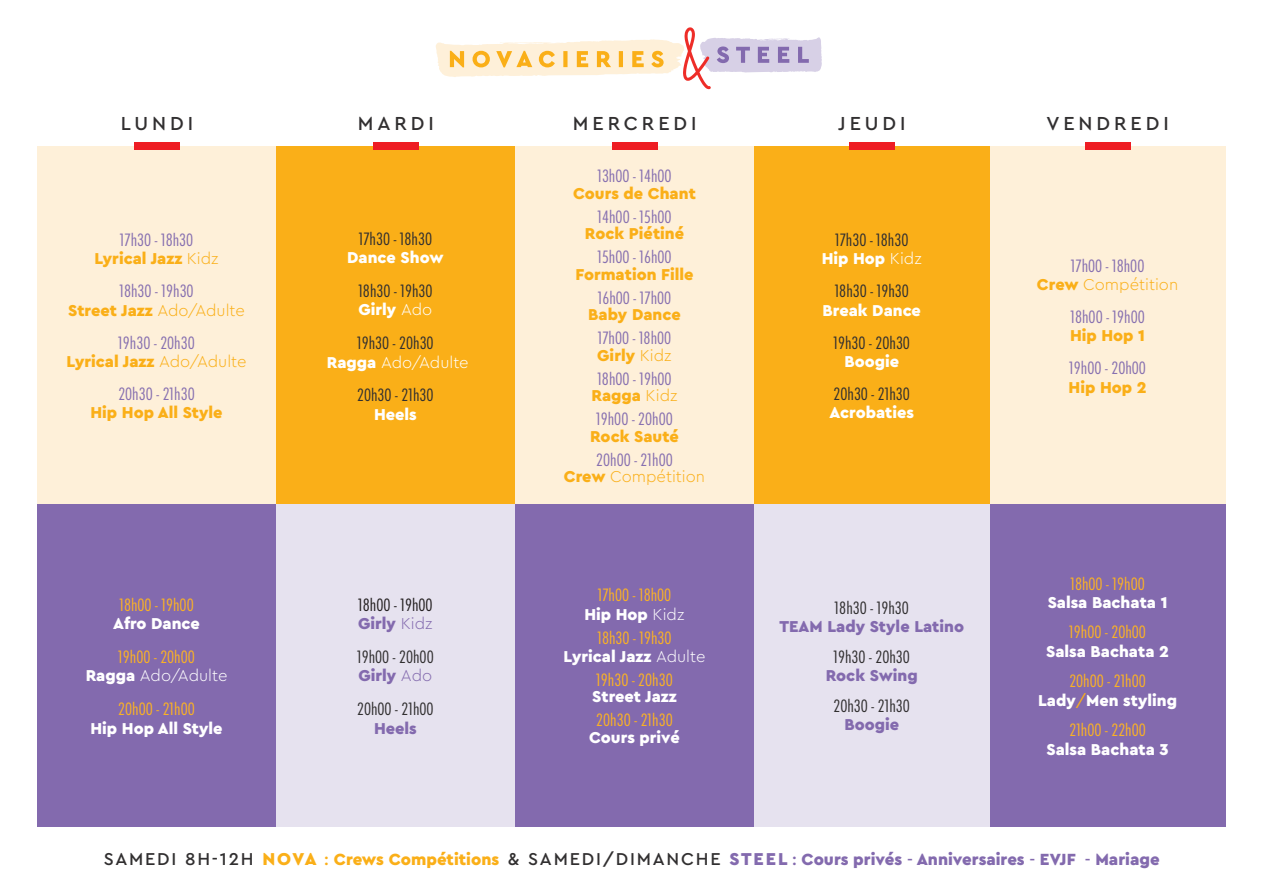
<style>
.page{position:relative;width:1263px;height:893px;background:#fff}
.page>*{position:absolute;margin:0;border:0;box-sizing:border-box;transform-origin:0 0}
.t1{font:500 19.8px "Cera Pro";letter-spacing:.2em;color:#312f30}
.t2{font:900 16.95px "Cera Pro";color:#836aae}
.t3{font:900 16.5px "Cera Pro";color:#fff}
.t4{font:condensed 16.5px "Futura Now Text";color:#8770b0}
.t5{font:900 16.5px "Cera Pro";color:#faaf18}
.t6{font:condensed 16.5px "Futura Now Text";color:#312f30}
.t7{font:condensed 16.5px "Futura Now Text";color:#fbb224}
.t8{font:900 16.5px "Cera Pro";color:#836aae}
.t9{font:300 16.5px "Cera Pro";color:#fff}
.t10{font:300 16.5px "Cera Pro";color:#faaf18}
.t11{font:condensed 16.5px "Futura Now Text";color:#231f20}
.s1{font-weight:300}
.s2{font-weight:900}
.s3{font-weight:400;color:#faaf18}
.s4{font-weight:500;font-size:18px;color:#312f30}
.s5{font-size:18px;color:#faaf18}
.s6{font-weight:500;color:#faaf18}
.s7{color:#faaf18}
.s8{font-size:18px}
.s9{font-weight:500}
</style>
<div class="page">
<div style="left:276px;top:147px;width:239px;height:357px;background:#faaf18"></div>
<div style="left:754px;top:147px;width:236px;height:357px;background:#faaf18"></div>
<div style="left:990px;top:147px;width:235px;height:357px;background:#fef0d9"></div>
<div style="left:515px;top:147px;width:239px;height:357px;background:#fef0d9"></div>
<div style="left:38px;top:147px;width:238px;height:357px;background:#fef0d9"></div>
<div style="left:276px;top:504px;width:239px;height:323px;background:#e6e2ef"></div>
<div style="left:754px;top:504px;width:236px;height:323px;background:#e6e2ef"></div>
<div style="left:990px;top:504px;width:235px;height:323px;background:#836aae"></div>
<div style="left:515px;top:504px;width:239px;height:323px;background:#836aae"></div>
<div style="left:38px;top:504px;width:238px;height:323px;background:#836aae"></div>
<div style="left:134px;top:142px;width:46px;height:8px;background:#ee1d23"></div>
<div style="left:373px;top:142px;width:46px;height:8px;background:#ee1d23"></div>
<div style="left:612px;top:142px;width:46px;height:8px;background:#ee1d23"></div>
<div style="left:849px;top:142px;width:46px;height:8px;background:#ee1d23"></div>
<div style="left:1085px;top:142px;width:45px;height:8px;background:#ee1d23"></div>
<svg style="left:436px;top:27px;width:386px;height:62px"></svg>
<p class="t1" style="left:121px;top:110px;width:74px">LUNDI</p>
<p class="t1" style="left:358px;top:110px;width:78px">MARDI</p>
<p class="t1" style="left:573px;top:110px;width:125px">MERCREDI</p>
<p class="t1" style="left:838px;top:110px;width:69px">JEUDI</p>
<p class="t1" style="left:1046px;top:110px;width:124px">VENDREDI</p>
<p class="t4" style="left:120px;top:227px;width:75px">17h30 - 18h30</p>
<p class="t5" style="left:94px;top:248px;width:126px">Lyrical Jazz <span class="s1">Kidz</span></p>
<p class="t4" style="left:119px;top:279px;width:76px">18h30 - 19h30</p>
<p class="t5" style="left:68px;top:299px;width:178px">Street Jazz <span class="s1">Ado/Adulte</span></p>
<p class="t4" style="left:118px;top:330px;width:78px">19h30 - 20h30</p>
<p class="t5" style="left:67px;top:351px;width:181px">Lyrical Jazz <span class="s1">Ado/Adulte</span></p>
<p class="t4" style="left:118px;top:381px;width:78px">20h30 - 21h30</p>
<p class="t5" style="left:91px;top:402px;width:134px">Hip Hop All Style</p>
<p class="t7" style="left:119px;top:592px;width:76px">18h00 - 19h00</p>
<p class="t3" style="left:113px;top:612px;width:88px">Afro Dance</p>
<p class="t7" style="left:118px;top:644px;width:78px">19h00 - 20h00</p>
<p class="t9" style="left:86px;top:665px;width:143px"><span class="s2">Ragga</span> Ado/Adulte</p>
<p class="t7" style="left:118px;top:697px;width:78px">20h00 - 21h00</p>
<p class="t3" style="left:91px;top:717px;width:134px">Hip Hop All Style</p>
<p class="t6" style="left:359px;top:226px;width:75px">17h30 - 18h30</p>
<p class="t3" style="left:347px;top:246px;width:98px">Dance Show</p>
<p class="t6" style="left:358px;top:278px;width:76px">18h30 - 19h30</p>
<p class="t3" style="left:359px;top:299px;width:75px">Girly <span class="s1">Ado</span></p>
<p class="t6" style="left:357px;top:330px;width:78px">19h30 - 20h30</p>
<p class="t9" style="left:327px;top:351px;width:143px"><span class="s2">Ragga</span> Ado/Adulte</p>
<p class="t6" style="left:357px;top:383px;width:78px">20h30 - 21h30</p>
<p class="t3" style="left:374px;top:403px;width:44px">Heels</p>
<p class="t11" style="left:358px;top:592px;width:76px">18h00 - 19h00</p>
<p class="t8" style="left:358px;top:612px;width:76px">Girly <span class="s1">Kidz</span></p>
<p class="t6" style="left:357px;top:644px;width:78px">19h00 - 20h00</p>
<p class="t8" style="left:358px;top:665px;width:75px">Girly <span class="s1">Ado</span></p>
<p class="t6" style="left:357px;top:697px;width:78px">20h00 - 21h00</p>
<p class="t8" style="left:374px;top:717px;width:44px">Heels</p>
<p class="t4" style="left:597px;top:163px;width:76px">13h00 - 14h00</p>
<p class="t5" style="left:573px;top:182px;width:124px">Cours de Chant</p>
<p class="t4" style="left:597px;top:204px;width:76px">14h00 - 15h00</p>
<p class="t5" style="left:585px;top:223px;width:101px">Rock Piétiné</p>
<p class="t4" style="left:597px;top:244px;width:76px">15h00 - 16h00</p>
<p class="t5" style="left:575px;top:263px;width:120px">Formation Fille</p>
<p class="t4" style="left:598px;top:285px;width:75px">16h00 - 17h00</p>
<p class="t5" style="left:588px;top:304px;width:94px">Baby Dance</p>
<p class="t4" style="left:598px;top:325px;width:75px">17h00 - 18h00</p>
<p class="t5" style="left:597px;top:344px;width:76px">Girly <span class="s1">Kidz</span></p>
<p class="t4" style="left:597px;top:366px;width:76px">18h00 - 19h00</p>
<p class="t5" style="left:591px;top:385px;width:88px">Ragga <span class="s1">Kidz</span></p>
<p class="t4" style="left:596px;top:406px;width:78px">19h00 - 20h00</p>
<p class="t5" style="left:590px;top:425px;width:90px">Rock Sauté</p>
<p class="t4" style="left:596px;top:447px;width:78px">20h00 - 21h00</p>
<p class="t10" style="left:564px;top:466px;width:143px"><span class="s2">Crew</span> Compétition</p>
<p class="t7" style="left:598px;top:582px;width:75px">17h00 - 18h00</p>
<p class="t3" style="left:584px;top:603px;width:102px">Hip Hop <span class="s1">Kidz</span></p>
<p class="t7" style="left:597px;top:625px;width:76px">18h30 - 19h30</p>
<p class="t3" style="left:563px;top:645px;width:143px">Lyrical Jazz <span class="s1">Adulte</span></p>
<p class="t7" style="left:596px;top:667px;width:78px">19h30 - 20h30</p>
<p class="t3" style="left:592px;top:686px;width:86px">Street Jazz</p>
<p class="t7" style="left:596px;top:708px;width:78px">20h30 - 21h30</p>
<p class="t3" style="left:589px;top:726px;width:92px">Cours privé</p>
<p class="t6" style="left:835px;top:227px;width:75px">17h30 - 18h30</p>
<p class="t3" style="left:822px;top:248px;width:102px">Hip Hop <span class="s1">Kidz</span></p>
<p class="t6" style="left:835px;top:279px;width:76px">18h30 - 19h30</p>
<p class="t3" style="left:822px;top:299px;width:100px">Break Dance</p>
<p class="t6" style="left:833px;top:330px;width:78px">19h30 - 20h30</p>
<p class="t3" style="left:844px;top:351px;width:56px">Boogie</p>
<p class="t6" style="left:833px;top:381px;width:78px">20h30 - 21h30</p>
<p class="t3" style="left:829px;top:402px;width:86px">Acrobaties</p>
<p class="t6" style="left:835px;top:595px;width:76px">18h30 - 19h30</p>
<p class="t8" style="left:779px;top:616px;width:186px">TEAM Lady Style Latino</p>
<p class="t6" style="left:833px;top:644px;width:78px">19h30 - 20h30</p>
<p class="t8" style="left:826px;top:665px;width:94px">Rock Swing</p>
<p class="t6" style="left:833px;top:693px;width:78px">20h30 - 21h30</p>
<p class="t8" style="left:844px;top:714px;width:56px">Boogie</p>
<p class="t4" style="left:1071px;top:253px;width:75px">17h00 - 18h00</p>
<p class="t10" style="left:1037px;top:273px;width:143px"><span class="s2">Crew</span> Compétition</p>
<p class="t4" style="left:1070px;top:304px;width:76px">18h00 - 19h00</p>
<p class="t5" style="left:1070px;top:325px;width:76px">Hip Hop 1</p>
<p class="t4" style="left:1069px;top:356px;width:78px">19h00 - 20h00</p>
<p class="t5" style="left:1068px;top:376px;width:80px">Hip Hop 2</p>
<p class="t7" style="left:1070px;top:571px;width:76px">18h00 - 19h00</p>
<p class="t3" style="left:1048px;top:591px;width:121px">Salsa Bachata 1</p>
<p class="t7" style="left:1069px;top:620px;width:78px">19h00 - 20h00</p>
<p class="t3" style="left:1046px;top:640px;width:124px">Salsa Bachata 2</p>
<p class="t7" style="left:1069px;top:669px;width:78px">20h00 - 21h00</p>
<p class="t3" style="left:1038px;top:689px;width:140px">Lady<span class="s3">/</span>Men styling</p>
<p class="t7" style="left:1069px;top:718px;width:78px">21h00 - 22h00</p>
<p class="t3" style="left:1046px;top:738px;width:124px">Salsa Bachata 3</p>
<p class="t2" style="left:104px;top:848px;width:1057px"><span class="s4">SAMEDI 8H-12H</span> <span class="s5">NOVA</span> <span class="s6">:</span> <span class="s7">Crews Compétitions</span> <span class="s4">&amp; SAMEDI/DIMANCHE</span> <span class="s8">STEEL</span> <span class="s9">:</span> Cours privés <span class="s9">-</span> Anniversaires <span class="s9">-</span> EVJF <span class="s9">-</span> Mariage</p>
</div>
